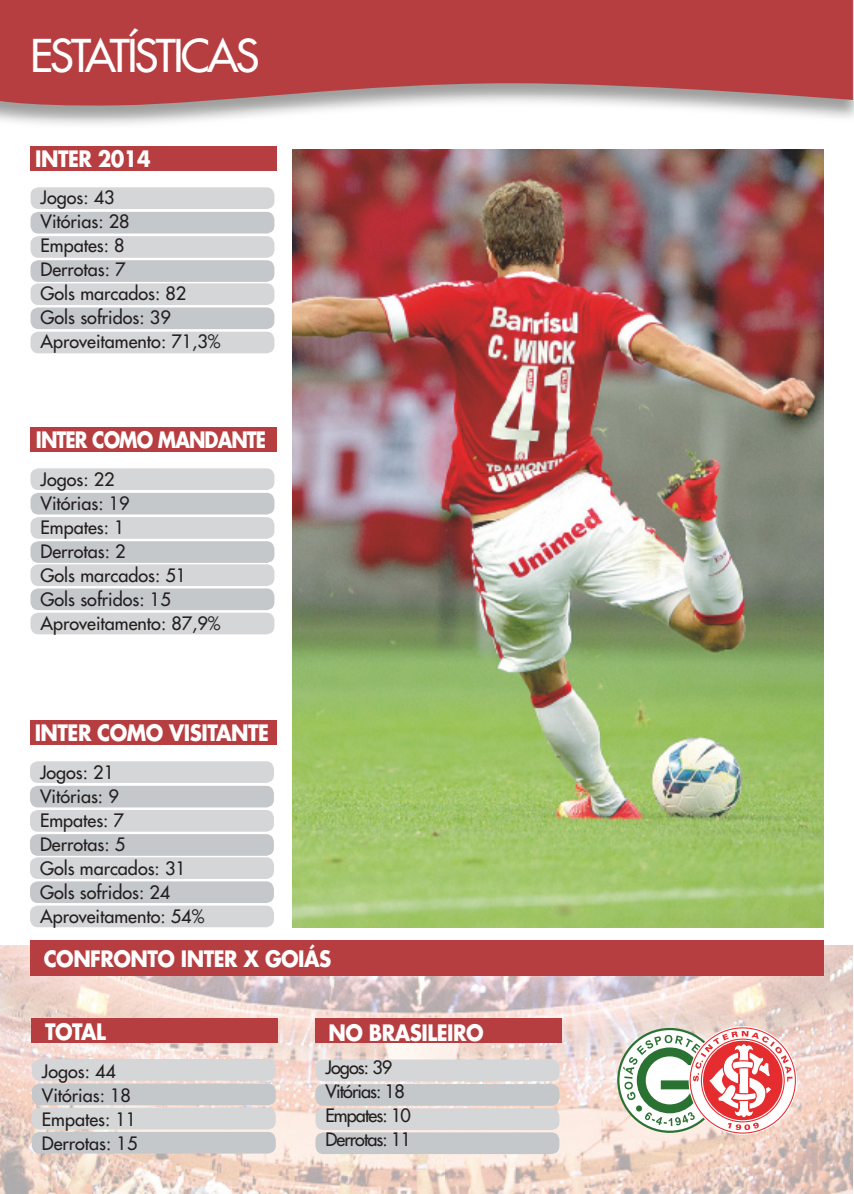
<style>
.page{position:relative;width:854px;height:1194px;background:#fff}
.page>*{position:absolute;margin:0;border:0;box-sizing:border-box;transform-origin:0 0}
.t1{font:500 44px "Futura Std";letter-spacing:-.06em;color:#fff}
.t2{font:700 22px "Futura Std";letter-spacing:-.025em;color:#fff;scale:.9 1}
.t3{font:700 22px "Futura Std";letter-spacing:-.05em;color:#fff;scale:.85 1}
.t4{font:500 18px/24px "Futura Std";color:#231f20}
.t5{font:500 18px/24px "Futura Std";letter-spacing:-.05em;color:#231f20}
</style>
<div class="page">
<img style="left:0;top:946px;width:852px;height:248px">
<svg style="left:0;top:0;width:853px;height:107px;background:#b84e50"></svg>
<div style="left:31px;top:146px;width:246px;height:25px;background:#b73e40"></div>
<div style="left:31px;top:940px;width:793px;height:36px;background:#b73e40"></div>
<div style="left:31px;top:187px;width:243px;height:22px;background:#d5d6d7;border-radius:8px"></div>
<div style="left:31px;top:212px;width:243px;height:22px;background:#c5c8ca;border-radius:8px"></div>
<div style="left:31px;top:236px;width:243px;height:22px;background:#d5d6d7;border-radius:8px"></div>
<div style="left:31px;top:283px;width:243px;height:22px;background:#d5d6d7;border-radius:8px"></div>
<div style="left:31px;top:332px;width:243px;height:21px;background:#d5d6d7;border-radius:8px"></div>
<div style="left:31px;top:260px;width:243px;height:22px;background:#c5c8ca;border-radius:8px"></div>
<div style="left:31px;top:307px;width:243px;height:22px;background:#c5c8ca;border-radius:8px"></div>
<div style="left:31px;top:427px;width:246px;height:25px;background:#b73e40"></div>
<div style="left:31px;top:468px;width:243px;height:22px;background:#d5d6d7;border-radius:8px"></div>
<div style="left:31px;top:493px;width:243px;height:21px;background:#c5c8ca;border-radius:8px"></div>
<div style="left:31px;top:517px;width:243px;height:22px;background:#d5d6d7;border-radius:8px"></div>
<div style="left:31px;top:564px;width:243px;height:22px;background:#d5d6d7;border-radius:8px"></div>
<div style="left:31px;top:613px;width:243px;height:21px;background:#d5d6d7;border-radius:8px"></div>
<div style="left:31px;top:541px;width:243px;height:22px;background:#c5c8ca;border-radius:8px"></div>
<div style="left:31px;top:588px;width:243px;height:22px;background:#c5c8ca;border-radius:8px"></div>
<div style="left:30px;top:720px;width:246px;height:25px;background:#b73e40"></div>
<div style="left:30px;top:761px;width:244px;height:22px;background:#d5d6d7;border-radius:8px"></div>
<div style="left:30px;top:786px;width:244px;height:21px;background:#c5c8ca;border-radius:8px"></div>
<div style="left:30px;top:810px;width:244px;height:22px;background:#d5d6d7;border-radius:8px"></div>
<div style="left:30px;top:857px;width:244px;height:22px;background:#d5d6d7;border-radius:8px"></div>
<div style="left:30px;top:905px;width:244px;height:22px;background:#d5d6d7;border-radius:8px"></div>
<div style="left:30px;top:834px;width:244px;height:22px;background:#c5c8ca;border-radius:8px"></div>
<div style="left:30px;top:881px;width:244px;height:22px;background:#c5c8ca;border-radius:8px"></div>
<img style="left:293px;top:149px;width:531px;height:778px">
<div style="left:315px;top:1059px;width:244px;height:22px;background:#d5d6d7;border-radius:8px"></div>
<div style="left:315px;top:1084px;width:244px;height:22px;background:#c5c8ca;border-radius:8px"></div>
<div style="left:315px;top:1108px;width:244px;height:22px;background:#d5d6d7;border-radius:8px"></div>
<div style="left:315px;top:1132px;width:244px;height:22px;background:#c5c8ca;border-radius:8px"></div>
<div style="left:315px;top:1018px;width:246px;height:25px;background:#b73e40"></div>
<div style="left:32px;top:1059px;width:244px;height:22px;background:#d5d6d7;border-radius:8px"></div>
<div style="left:32px;top:1083px;width:244px;height:22px;background:#c5c8ca;border-radius:8px"></div>
<div style="left:32px;top:1108px;width:244px;height:21px;background:#d5d6d7;border-radius:8px"></div>
<div style="left:32px;top:1132px;width:244px;height:21px;background:#c5c8ca;border-radius:8px"></div>
<div style="left:32px;top:1018px;width:246px;height:24px;background:#b73e40"></div>
<svg style="left:623px;top:1031px;width:174px;height:99px"></svg>
<h1 class="t1" style="left:30px;top:34px;width:231px">ESTATÍSTICAS</h1>
<p class="t2" style="left:35px;top:149px;width:130px">INTER 2014</p>
<p class="t4" style="left:41px;top:186px;width:182px">Jogos: 43<br>Vitórias: 28<br>Empates: 8<br>Derrotas: 7<br>Gols marcados: 82<br>Gols sofridos: 39<br>Aproveitamento: 71,3%</p>
<p class="t3" style="left:36px;top:430px;width:272px">INTER COMO MANDANTE</p>
<p class="t4" style="left:41px;top:469px;width:182px">Jogos: 22<br>Vitórias: 19<br>Empates: 1<br>Derrotas: 2<br>Gols marcados: 51<br>Gols sofridos: 15<br>Aproveitamento: 87,9%</p>
<p class="t2" style="left:35px;top:723px;width:262px">INTER COMO VISITANTE</p>
<p class="t4" style="left:40px;top:761px;width:166px">Jogos: 21<br>Vitórias: 9<br>Empates: 7<br>Derrotas: 5<br>Gols marcados: 31<br>Gols sofridos: 24<br>Aproveitamento: 54%</p>
<p class="t2" style="left:44px;top:948px;width:321px">CONFRONTO INTER X GOIÁS</p>
<p class="t2" style="left:45px;top:1022px;width:69px">TOTAL</p>
<p class="t4" style="left:42px;top:1061px;width:97px">Jogos: 44<br>Vitórias: 18<br>Empates: 11<br>Derrotas: 15</p>
<p class="t2" style="left:329px;top:1022px;width:174px">NO BRASILEIRO</p>
<p class="t5" style="left:325px;top:1057px;width:87px">Jogos: 39<br>Vitórias: 18<br>Empates: 10<br>Derrotas: 11</p>
</div>
